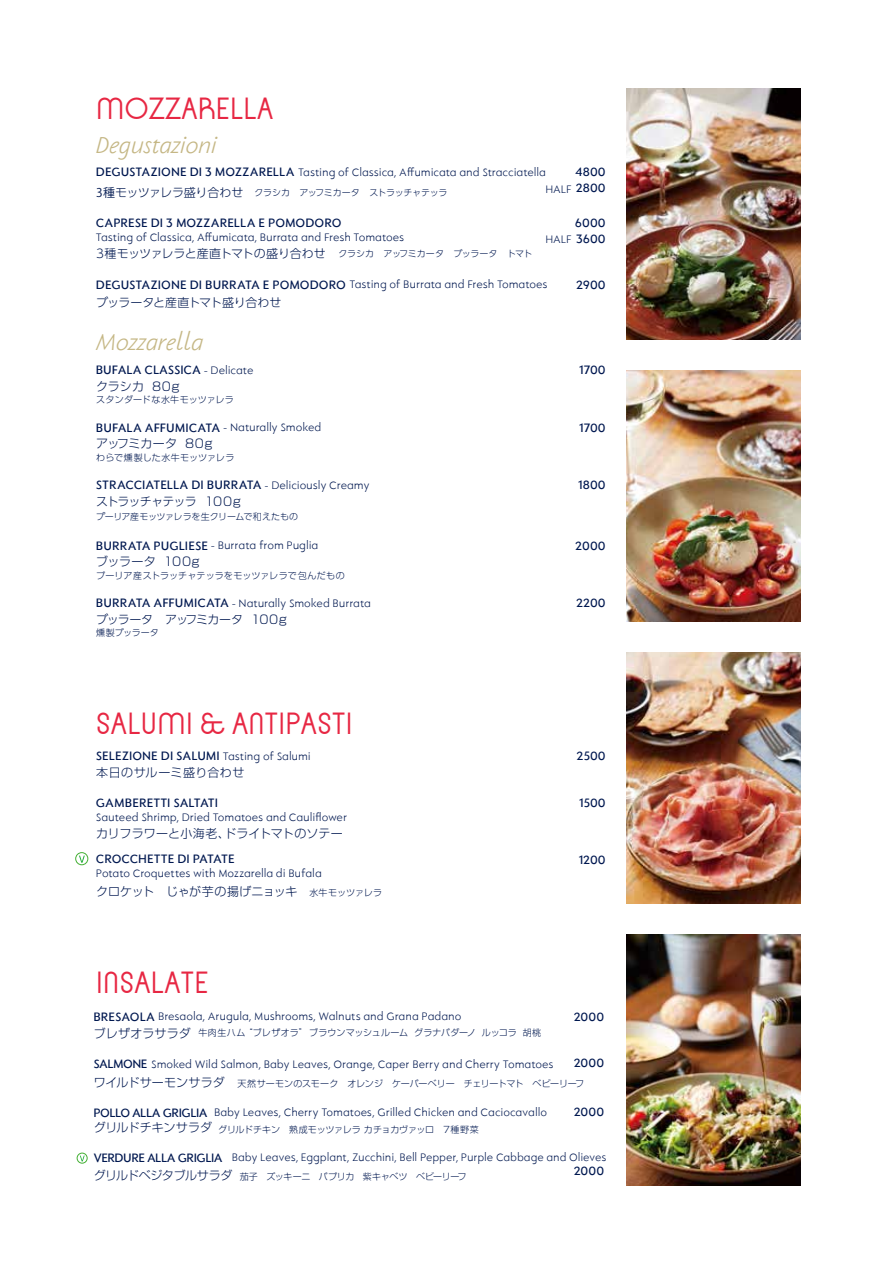
<style>
.page{position:relative;width:893px;height:1263px;background:#fff}
.page>*{position:absolute;margin:0;border:0;box-sizing:border-box;transform-origin:0 0}
.t1{font:33px "Kobe";letter-spacing:.01em;color:#e72743}
.t2{font:italic 25.5px "PGF Now Light";color:#c5b785}
.t3{font:13.5px/16.4px "PGF Now Regular";letter-spacing:.05em;color:#001850}
.t4{font:12px "PGF Now Light";letter-spacing:.045em;color:#001850}
.t5{font:300 12px "Shin Go Pro";letter-spacing:.01em;color:#001850}
.t6{font:300 12px "UD Shin Go Pro";letter-spacing:-.025em;color:#001850}
.t7{font:300 12px "Shin Go Pro";letter-spacing:-.02em;color:#001850}
.t8{font:300 12px "UD Shin Go Pro";letter-spacing:-.05em;color:#001850}
.t9{font:300 12px "UD Shin Go Pro";letter-spacing:-.07em;color:#001850}
.t10{font:300 12px "Shin Go Pro";letter-spacing:.035em;color:#001850}
.t11{font:300 12px "Shin Go Pro";letter-spacing:-.035em;color:#001850}
.t12{font:300 9px "Shin Go Pro";letter-spacing:.005em;color:#001850}
.t13{font:300 9px "UD Shin Go Pro";letter-spacing:-.025em;color:#001850}
.t14{font:300 9px "Shin Go Pro";letter-spacing:-.015em;color:#001850}
.t15{font:300 9px "Shin Go Pro";letter-spacing:-.02em;color:#001850}
.t16{font:300 9px "Shin Go Pro";letter-spacing:-.03em;color:#001850}
.t17{font:300 9px "UD Shin Go Pro";letter-spacing:.005em;color:#001850}
.s1{font-family:"PGF Now Regular";font-size:13.5px}
.s2{font-family:"Koz Go Pr 6 N";font-weight:400}
.s3{font-size:12px}
.s4{font-family:"PGF Now Light";font-size:12px}
.s5{font-family:"Shin Go Pro"}
.s6{font-size:9px}
</style>
<div class="page">
<svg style="left:79px;top:856px;width:6px;height:7px"></svg>
<div style="left:75px;top:852px;width:13px;height:13px;border:1px solid #45b035;border-radius:50%"></div>
<svg style="left:80px;top:1155px;width:5px;height:6px"></svg>
<div style="left:77px;top:1153px;width:10px;height:10px;border:1px solid #45b035;border-radius:50%"></div>
<img style="left:626px;top:89px;width:175px;height:251px">
<img style="left:626px;top:371px;width:175px;height:250px">
<img style="left:626px;top:653px;width:175px;height:250px">
<img style="left:626px;top:934px;width:175px;height:251px">
<h1 class="t1" style="left:96px;top:92px;width:179px">MOZZARELLA</h1>
<h2 class="t2" style="left:96px;top:130px;width:122px">Degustazioni</h2>
<p class="t4" style="left:96px;top:165px;width:451px"><span class="s1">DEGUSTAZIONE DI 3 MOZZARELLA</span> Tasting of Classica, Affumicata and Stracciatella</p>
<p class="t3" style="left:575px;top:163px;width:31px">4800</p>
<p class="t6" style="left:96px;top:183px;width:149px"><span class="s2">3種</span>モッツァレラ盛り合わせ</p>
<p class="t13" style="left:254px;top:185px;width:195px">クラシカ　アッフミカータ　ストラッチャテッラ</p>
<p class="t3" style="left:576px;top:180px;width:31px">2800</p>
<p class="t4" style="left:546px;top:182px;width:27px">HALF</p>
<p class="t3" style="left:96px;top:215px;width:246px">CAPRESE DI 3 MOZZARELLA E POMODORO</p>
<p class="t4" style="left:96px;top:230px;width:309px">Tasting of Classica, Affumicata, Burrata and Fresh Tomatoes</p>
<p class="t3" style="left:575px;top:214px;width:32px">6000<br>3600</p>
<p class="t4" style="left:546px;top:232px;width:27px">HALF</p>
<p class="t13" style="left:96px;top:247px;width:438px"><span class="s3">3種モッツァレラと産直トマトの盛り合わせ</span> クラシカ　アッフミカータ　ブッラータ　トマト</p>
<p class="t4" style="left:96px;top:277px;width:453px"><span class="s1">DEGUSTAZIONE DI BURRATA E POMODORO</span> Tasting of Burrata and Fresh Tomatoes</p>
<p class="t6" style="left:96px;top:293px;width:187px">ブッラータと産直トマト盛り合わせ</p>
<h2 class="t2" style="left:96px;top:327px;width:109px">Mozzarella</h2>
<p class="t3" style="left:576px;top:277px;width:30px">2900</p>
<p class="t3" style="left:96px;top:362px;width:159px">BUFALA CLASSICA <span class="s4">- Delicate</span></p>
<p class="t3" style="left:579px;top:362px;width:28px">1700</p>
<p class="t5" style="left:96px;top:376px;width:85px">クラシカ 80g</p>
<p class="t12" style="left:96px;top:392px;width:139px">スタンダードな水牛モッツァレラ</p>
<p class="t3" style="left:96px;top:419px;width:226px">BUFALA AFFUMICATA <span class="s4">- Naturally Smoked</span></p>
<p class="t3" style="left:579px;top:419px;width:28px">1700</p>
<p class="t5" style="left:96px;top:434px;width:118px">アッフミカータ 80g</p>
<p class="t12" style="left:96px;top:450px;width:140px">わらで燻製した水牛モッツァレラ</p>
<p class="t3" style="left:96px;top:476px;width:275px">STRACCIATELLA DI BURRATA <span class="s4">- Deliciously Creamy</span></p>
<p class="t3" style="left:578px;top:476px;width:29px">1800</p>
<p class="t9" style="left:96px;top:492px;width:146px">ストラッチャテッラ <span class="s5">100g</span></p>
<p class="t13" style="left:96px;top:509px;width:203px">プーリア産モッツァレラを生クリームで和えたもの</p>
<p class="t4" style="left:96px;top:538px;width:223px"><span class="s1">BURRATA PUGLIESE</span> - Burrata from Puglia</p>
<p class="t3" style="left:576px;top:537px;width:31px">2000</p>
<p class="t5" style="left:96px;top:552px;width:105px">ブッラータ 100g</p>
<p class="t12" style="left:96px;top:568px;width:250px">プーリア産ストラッチャテッラをモッツァレラで包んだもの</p>
<p class="t4" style="left:96px;top:596px;width:276px"><span class="s1">BURRATA AFFUMICATA</span> - Naturally Smoked Burrata</p>
<p class="t3" style="left:576px;top:594px;width:30px">2200</p>
<p class="t8" style="left:96px;top:609px;width:192px">ブッラータ　アッフミカータ <span class="s5">100g</span></p>
<p class="t17" style="left:96px;top:625px;width:64px">燻製ブッラータ</p>
<h1 class="t1" style="left:96px;top:707px;width:258px">SALUMI &amp; ANTIPASTI</h1>
<p class="t3" style="left:96px;top:747px;width:216px">SELEZIONE DI SALUMI <span class="s4">Tasting of Salumi</span></p>
<p class="t3" style="left:577px;top:747px;width:30px">2500</p>
<p class="t10" style="left:96px;top:763px;width:150px">本日のサルーミ盛り合わせ</p>
<p class="t3" style="left:96px;top:795px;width:123px">GAMBERETTI SALTATI</p>
<p class="t4" style="left:96px;top:810px;width:252px">Sauteed Shrimp, Dried Tomatoes and Cauliflower</p>
<p class="t5" style="left:96px;top:824px;width:248px">カリフラワーと小海老、ドライトマトのソテー</p>
<p class="t3" style="left:96px;top:851px;width:140px">CROCCHETTE DI PATATE</p>
<p class="t4" style="left:96px;top:866px;width:227px">Potato Croquettes with Mozzarella di Bufala</p>
<p class="t7" style="left:96px;top:881px;width:288px">クロケット　じゃが芋の揚げニョッキ　<span class="s6">水牛モッツァレラ</span></p>
<h1 class="t1" style="left:96px;top:966px;width:114px">INSALATE</h1>
<p class="t4" style="left:94px;top:1009px;width:369px"><span class="s1">BRESAOLA</span> Bresaola, Arugula, Mushrooms, Walnuts and Grana Padano</p>
<p class="t12" style="left:94px;top:1025px;width:449px"><span class="s3">ブレザオラサラダ</span> 牛肉生ハム “ブレザオラ” ブラウンマッシュルーム グラナパダーノ ルッコラ 胡桃</p>
<p class="t3" style="left:579px;top:795px;width:28px">1500</p>
<p class="t3" style="left:579px;top:852px;width:28px">1200</p>
<p class="t3" style="left:574px;top:1008px;width:31px">2000</p>
<p class="t4" style="left:94px;top:1057px;width:461px"><span class="s1">SALMONE</span> Smoked Wild Salmon, Baby Leaves, Orange, Caper Berry and Cherry Tomatoes</p>
<p class="t3" style="left:574px;top:1055px;width:31px">2000</p>
<p class="t14" style="left:94px;top:1076px;width:492px"><span class="s3">ワイルドサーモンサラダ</span> 天然サーモンのスモーク　オレンジ　ケーパーベリー　チェリートマト　ベビーリーフ</p>
<p class="t4" style="left:94px;top:1105px;width:454px"><span class="s1">POLLO ALLA GRIGLIA</span> Baby Leaves, Cherry Tomatoes, Grilled Chicken and Caciocavallo</p>
<p class="t15" style="left:94px;top:1122px;width:386px"><span class="s3">グリルドチキンサラダ</span> グリルドチキン　熟成モッツァレラ カチョカヴァッロ　7種野菜</p>
<p class="t3" style="left:574px;top:1103px;width:31px">2000</p>
<p class="t4" style="left:94px;top:1150px;width:514px"><span class="s1">VERDURE ALLA GRIGLIA</span> Baby Leaves, Eggplant, Zucchini, Bell Pepper, Purple Cabbage and Olieves</p>
<p class="t11" style="left:94px;top:1165px;width:140px">グリルドベジタブルサラダ</p>
<p class="t3" style="left:574px;top:1163px;width:31px">2000</p>
<p class="t16" style="left:240px;top:1169px;width:228px">茄子　ズッキーニ　パプリカ　紫キャベツ　ベビーリーフ</p>
</div>
